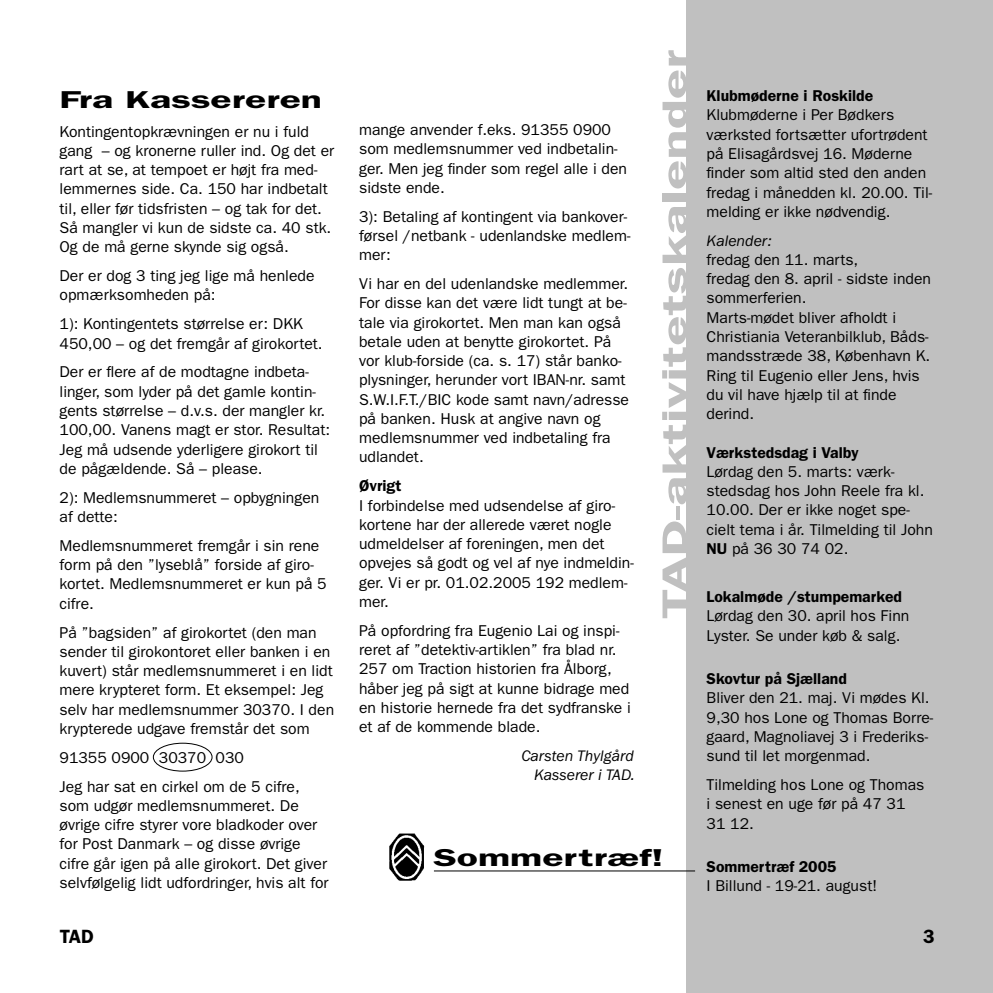
<style>
.page{position:relative;width:993px;height:993px;background:#fff}
.page>*{position:absolute;margin:0;border:0;box-sizing:border-box;transform-origin:0 0}
.Brødtekst{font:600 35px "Franklin Gothic";color:#c0c0c0;scale:1.6 1}
.Brødtekst-2{font:600 24.5px "Franklin Gothic";color:#000;scale:1.6 1}
.t1{font:600 19.25px "Franklin Gothic";color:#000}
.Brødtekst-3{font:15.75px/19.2px "Franklin Gothic";color:#000}
.afsnit{font:600 15.75px "Franklin Gothic";color:#000}
.Brødtekst-4{font:italic 15.75px "Franklin Gothic";color:#000}
.afsnit-2{font:italic 15.75px "Franklin Gothic";color:#000}
.s1{font-weight:600}
</style>
<div class="page">
<div style="left:686px;top:0;width:306px;height:992px;background:#c0c0c0"></div>
<div style="left:153px;top:742px;width:59px;height:29px;border:1px solid #000;border-radius:50%"></div>
<hr style="left:434px;top:870px;width:260px;height:1px;background:#000">
<img style="left:389px;top:833px;width:36px;height:48px">
<p class="Brødtekst-2" style="left:60px;top:85px;width:165px">Fra Kassereren</p>
<p class="Brødtekst-3" style="left:60px;top:122px;width:276px">Kontingentopkrævningen er nu i fuld gang – og kronerne ruller ind. Og det er rart at se, at tempoet er højt fra med&shy;lemmernes side. Ca. 150 har indbetalt til, eller før tidsfristen – og tak for det.<br>Så mangler vi kun de sidste ca. 40 stk.<br>Og de må gerne skynde sig også.</p>
<p class="Brødtekst-3" style="left:60px;top:266px;width:256px">Der er dog 3 ting jeg lige må henlede opmærksomheden på:</p>
<p class="Brødtekst-3" style="left:60px;top:314px;width:264px">1): Kontingentets størrelse er: DKK<br>450,00 – og det fremgår af girokortet.</p>
<p class="Brødtekst-3" style="left:60px;top:362px;width:272px">Der er flere af de modtagne indbeta&shy;linger, som lyder på det gamle kontin&shy;gents størrelse – d.v.s. der mangler kr.<br>100,00. Vanens magt er stor. Resultat:<br>Jeg må udsende yderligere girokort til de pågældende. Så – please.</p>
<p class="Brødtekst-3" style="left:60px;top:487px;width:261px">2): Medlemsnummeret – opbygningen af dette:</p>
<p class="Brødtekst-3" style="left:60px;top:535px;width:268px">Medlemsnummeret fremgår i sin rene form på den ”lyseblå” forside af giro&shy;kortet. Medlemsnummeret er kun på 5 cifre.</p>
<p class="Brødtekst-3" style="left:60px;top:622px;width:276px">På ”bagsiden” af girokortet (den man sender til girokontoret eller banken i en kuvert) står medlemsnummeret i en lidt mere krypteret form. Et eksempel: Jeg selv har medlemsnummer 30370. I den krypterede udgave fremstår det som</p>
<p class="Brødtekst-3" style="left:60px;top:747px;width:186px">91355 0900 30370 030</p>
<p class="Brødtekst-3" style="left:60px;top:776px;width:270px">Jeg har sat en cirkel om de 5 cifre, som udgør medlemsnummeret. De øvrige cifre styrer vore bladkoder over for Post Danmark – og disse øvrige cifre går igen på alle girokort. Det giver selvfølgelig lidt udfordringer, hvis alt for</p>
<p class="t1" style="left:60px;top:925px;width:36px">TAD</p>
<p class="Brødtekst-3" style="left:359px;top:120px;width:269px">mange anvender f.eks. 91355 0900 som medlemsnummer ved indbetalin&shy;ger. Men jeg finder som regel alle i den sidste ende.</p>
<p class="Brødtekst-3" style="left:359px;top:207px;width:273px">3): Betaling af kontingent via bankover&shy;førsel /netbank - udenlandske medlem&shy;mer:</p>
<p class="Brødtekst-3" style="left:359px;top:274px;width:271px">Vi har en del udenlandske medlemmer.<br>For disse kan det være lidt tungt at be&shy;tale via girokortet. Men man kan også betale uden at benytte girokortet. På vor klub-forside (ca. s. 17) står banko&shy;plysninger, herunder vort IBAN-nr. samt S.W.I.F.T./BIC kode samt navn/adresse på banken. Husk at angive navn og medlemsnummer ved indbetaling fra udlandet.</p>
<p class="afsnit" style="left:359px;top:476px;width:44px">Øvrigt</p>
<p class="Brødtekst-3" style="left:359px;top:495px;width:276px">I forbindelse med udsendelse af giro&shy;kortene har der allerede været nogle udmeldelser af foreningen, men det opvejes så godt og vel af nye indmeldin&shy;ger. Vi er pr. 01.02.2005 192 medlem&shy;mer.</p>
<p class="Brødtekst-3" style="left:359px;top:620px;width:273px">På opfordring fra Eugenio Lai og inspi&shy;reret af ”detektiv-artiklen” fra blad nr.<br>257 om Traction historien fra Ålborg, håber jeg på sigt at kunne bidrage med en historie hernede fra det sydfranske i et af de kommende blade.</p>
<p class="Brødtekst-4" style="left:521px;top:746px;width:114px">Carsten Thylgård</p>
<p class="Brødtekst-4" style="left:534px;top:766px;width:102px">Kasserer i TAD.</p>
<p class="Brødtekst" style="left:653px;top:618px;width:357px;rotate:-90deg">TAD-aktivitetskalender</p>
<p class="Brødtekst-2" style="left:433px;top:843px;width:145px">Sommertræf!</p>
<p class="afsnit" style="left:706px;top:86px;width:168px">Klubmøderne i Roskilde</p>
<p class="Brødtekst-3" style="left:706px;top:105px;width:227px">Klubmøderne i Per Bødkers værksted fortsætter ufortrødent på Elisagårdsvej 16. Møderne finder som altid sted den anden fredag i månedden kl. 20.00. Til&shy;melding er ikke nødvendig.</p>
<p class="afsnit-2" style="left:706px;top:231px;width:67px">Kalender:</p>
<p class="Brødtekst-3" style="left:706px;top:250px;width:153px">fredag den 11. marts,</p>
<p class="Brødtekst-3" style="left:706px;top:269px;width:226px">fredag den 8. april - sidste inden sommerferien.</p>
<p class="Brødtekst-3" style="left:706px;top:308px;width:225px">Marts-mødet bliver afholdt i<br>Christiania Veteranbilklub, Båds&shy;mandsstræde 38, København K.</p>
<p class="Brødtekst-3" style="left:706px;top:365px;width:215px">Ring til Eugenio eller Jens, hvis du vil have hjælp til at finde derind.</p>
<p class="afsnit" style="left:706px;top:442px;width:153px">Værkstedsdag i Valby</p>
<p class="Brødtekst-3" style="left:706px;top:462px;width:228px">Lørdag den 5. marts: værk&shy;stedsdag hos John Reele fra kl.<br>10.00. Der er ikke noget spe&shy;cielt tema i år. Tilmelding til John<br><span class="s1">NU</span> på 36 30 74 02.</p>
<p class="afsnit" style="left:706px;top:587px;width:197px">Lokalmøde /stumpemarked</p>
<p class="Brødtekst-3" style="left:706px;top:606px;width:204px">Lørdag den 30. april hos Finn<br>Lyster. Se under køb &amp; salg.</p>
<p class="afsnit" style="left:706px;top:669px;width:142px">Skovtur på Sjælland</p>
<p class="Brødtekst-3" style="left:706px;top:688px;width:228px">Bliver den 21. maj. Vi mødes Kl.<br>9,30 hos Lone og Thomas Borre&shy;gaard, Magnoliavej 3 i Frederiks&shy;sund til let morgenmad.</p>
<p class="Brødtekst-3" style="left:706px;top:774px;width:219px">Tilmelding hos Lone og Thomas i senest en uge før på 47 31<br>31 12.</p>
<p class="afsnit" style="left:706px;top:857px;width:131px">Sommertræf 2005</p>
<p class="Brødtekst-3" style="left:706px;top:876px;width:172px">I Billund - 19-21. august!</p>
<p class="t1" style="left:922px;top:924px;width:13px">3</p>
</div>
